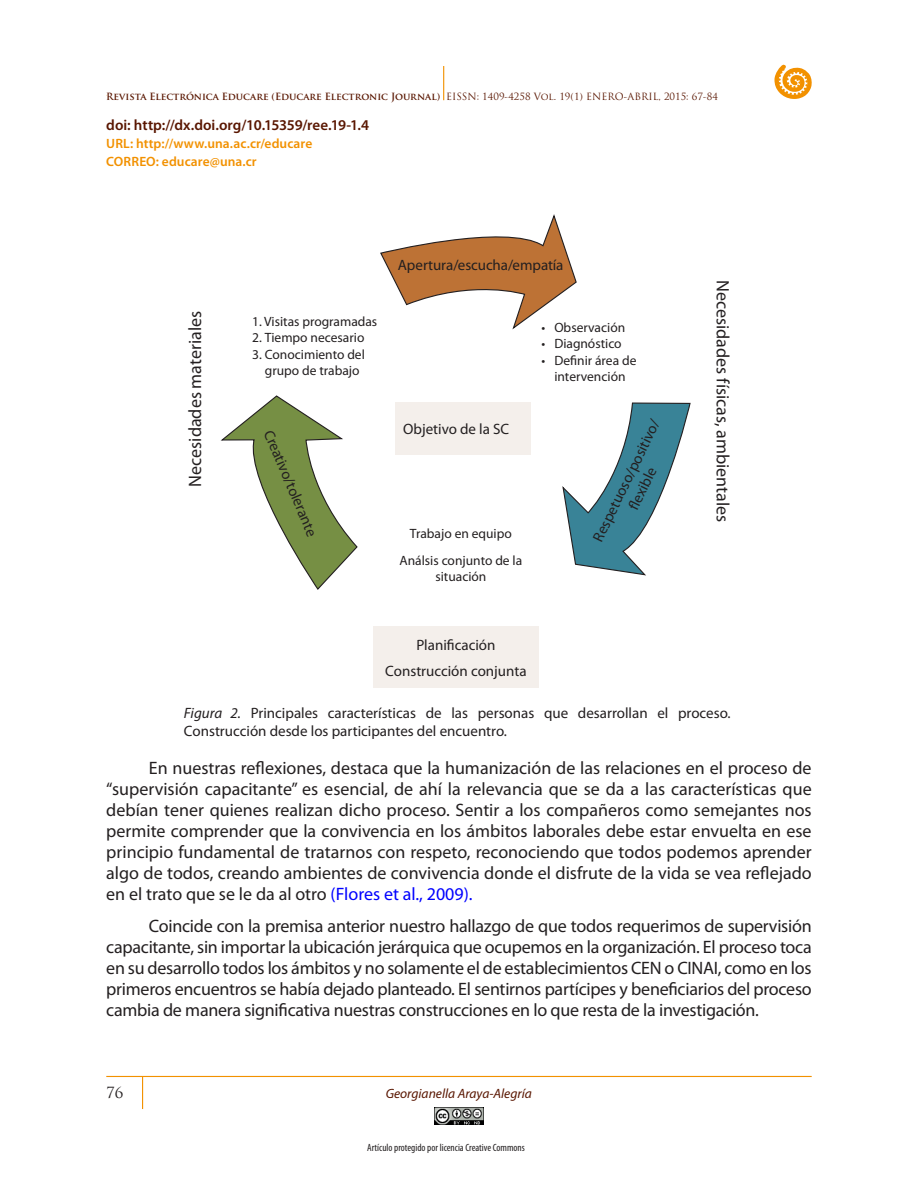
<style>
.page{position:relative;width:918px;height:1188px;background:#fff}
.page>*{position:absolute;margin:0;border:0;box-sizing:border-box;transform-origin:0 0}
.t1{font:18px/21px "Myriad Pro";color:#231f20;text-align:justify}
.t2{font:15px/18px "Myriad Pro";color:#231f20}
.t3{font:600 15px "Myriad Pro";color:#591600}
.t4{font:15px "Trajan Pro";color:#231f20}
.t5{font:13.5px/16.5px "Myriad Pro";color:#231f20;text-align:center}
.t6{font:600 13.5px/18px "Myriad Pro";letter-spacing:.005em;color:#f29100}
.t7{font:italic 13.5px "Myriad Pro";color:#591600}
.t8{font:condensed 10.5px "Myriad Pro";color:#231f20}
.t9{font:700 9.75px "Trajan Pro";color:#591600}
.s1{font-weight:400}
.s2{font-style:italic}
.s3{color:#00f}
</style>
<div class="page">
<hr style="left:106px;top:1076px;width:706px;height:1px;background:#f29100">
<hr style="left:142px;top:1076px;width:1px;height:33px;background:#f29100">
<svg style="left:106px;top:64px;width:706px;height:36px"></svg>
<img style="left:434px;top:1107px;width:50px;height:17px">
<svg style="left:380px;top:214px;width:197px;height:116px"></svg>
<svg style="left:562px;top:402px;width:129px;height:174px"></svg>
<svg style="left:220px;top:395px;width:138px;height:194px"></svg>
<div style="left:373px;top:627px;width:166px;height:61px;background:#f4efeb"></div>
<div style="left:395px;top:402px;width:135px;height:53px;background:#f4efeb"></div>
<p class="t9" style="left:106px;top:90px;width:613px">Revista Electrónica Educare (Educare Electronic Journal) <span class="s1">EISSN: 1409-4258 Vol. 19(1) ENERO-ABRIL, 2015: 67-84</span></p>
<p class="t3" style="left:106px;top:115px;width:264px">doi: http://dx.doi.org/10.15359/ree.19-1.4</p>
<p class="t6" style="left:106px;top:134px;width:208px">URL: http://www.una.ac.cr/educare<br>CORREO: educare@una.cr</p>
<p class="t2" style="left:398px;top:255px;width:167px">Apertura/escucha/empatía</p>
<p class="t1" style="left:184px;top:487px;width:177px;rotate:-90deg">Necesidades materiales</p>
<p class="t5" style="left:252px;top:313px;width:127px">1. Visitas programadas</p>
<p class="t5" style="left:252px;top:329px;width:114px">2. Tiempo necesario</p>
<p class="t5" style="left:252px;top:346px;width:114px">3. Conocimiento del grupo de trabajo</p>
<p class="t5" style="left:542px;top:319px;width:85px">• Observación</p>
<p class="t5" style="left:542px;top:335px;width:82px">• Diagnóstico</p>
<p class="t5" style="left:542px;top:352px;width:96px">• Definir área de intervención</p>
<p class="t2" style="left:277px;top:427px;width:115px;rotate:67deg">Creativo/tolerante</p>
<p class="t2" style="left:589px;top:536px;width:135px;rotate:-64deg">Respetuoso/positivo/</p>
<p class="t2" style="left:403px;top:420px;width:108px">Objetivo de la SC</p>
<p class="t2" style="left:624px;top:505px;width:47px;rotate:-64deg">fl exible</p>
<p class="t5" style="left:410px;top:525px;width:103px">Trabajo en equipo</p>
<p class="t5" style="left:400px;top:552px;width:124px">Análsis conjunto de la situación</p>
<p class="t2" style="left:416px;top:635px;width:81px">Planificación</p>
<p class="t2" style="left:385px;top:662px;width:143px">Construcción conjunta</p>
<p class="t1" style="left:734px;top:280px;width:244px;rotate:90deg">Necesidades físicas, ambientales</p>
<p class="t2" style="left:184px;top:704px;width:548px"><span class="s2">Figura 2.</span> Principales características de las personas que desarrollan el proceso.<br>Construcción desde los participantes del encuentro.</p>
<p class="t1" style="left:106px;top:757px;width:707px;text-indent:43px">En nuestras reflexiones, destaca que la humanización de las relaciones en el proceso de “supervisión capacitante” es esencial, de ahí la relevancia que se da a las características que debían tener quienes realizan dicho proceso. Sentir a los compañeros como semejantes nos permite comprender que la convivencia en los ámbitos laborales debe estar envuelta en ese principio fundamental de tratarnos con respeto, reconociendo que todos podemos aprender algo de todos, creando ambientes de convivencia donde el disfrute de la vida se vea reflejado en el trato que se le da al otro <span class="s3">(Flores et al., 2009).</span></p>
<p class="t1" style="left:106px;top:915px;width:707px;text-indent:43px">Coincide con la premisa anterior nuestro hallazgo de que todos requerimos de supervisión capacitante, sin importar la ubicación jerárquica que ocupemos en la organización. El proceso toca en su desarrollo todos los ámbitos y no solamente el de establecimientos CEN o CINAI, como en los primeros encuentros se había dejado planteado. El sentirnos partícipes y beneficiarios del proceso cambia de manera significativa nuestras construcciones en lo que resta de la investigación.</p>
<p class="t4" style="left:106px;top:1083px;width:19px">76</p>
<p class="t7" style="left:386px;top:1085px;width:148px">Georgianella Araya-Alegría</p>
<p class="t8" style="left:367px;top:1141px;width:159px">Artículo protegido por licencia Creative Commons</p>
</div>
